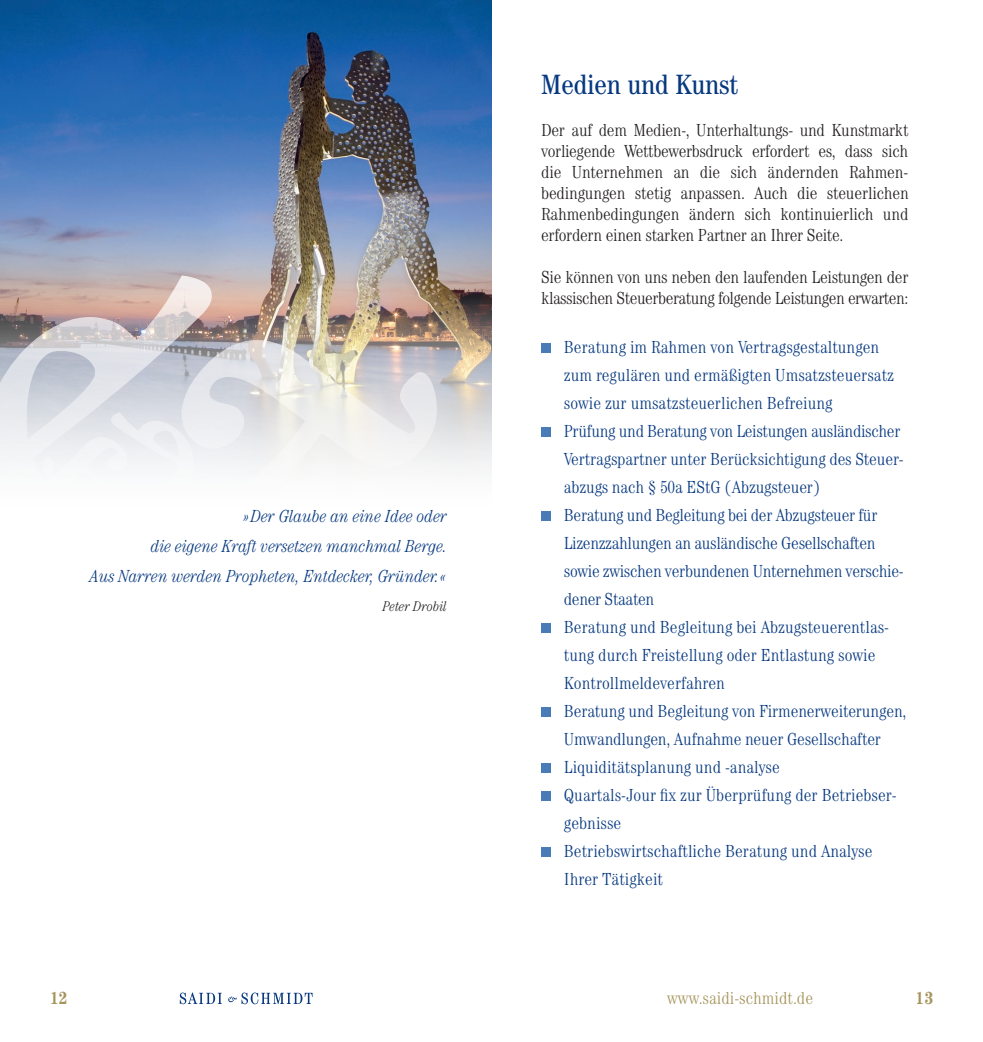
<style>
.page{position:relative;width:983px;height:1042px;background:#fff}
.page>*{position:absolute;margin:0;border:0;box-sizing:border-box;transform-origin:0 0}
.Copy{font:condensed 28px "Century Std";color:#073980}
.t1{font:300 condensed 17.5px/28px "Century Std";letter-spacing:-.01em;color:#073980}
.Copy-2{font:300 condensed 17.5px/21px "Century Std";letter-spacing:-.02em;color:#231f20;text-align:justify}
.t2{font:italic 300 condensed 17.5px "Century Std";color:#073980}
.t3{font:300 condensed 17.5px "Century Std";color:#a5945b}
.t4{font:700 condensed 17.5px "Century Std";color:#a5945b}
.t5{font:italic 300 condensed 14px "Century Std";color:#231f20}
</style>
<div class="page">
<svg style="left:180px;top:992px;width:42px;height:12px"></svg>
<svg style="left:228px;top:992px;width:84px;height:12px"></svg>
<img style="left:0;top:0;width:491px;height:469px">
<img style="left:0;top:275px;width:438px;height:194px">
<svg style="left:42px;top:412px;width:154px;height:57px"></svg>
<div style="left:541px;top:343px;width:10px;height:10px;background:#497cb7"></div>
<div style="left:541px;top:427px;width:10px;height:10px;background:#497cb7"></div>
<div style="left:541px;top:511px;width:10px;height:10px;background:#497cb7"></div>
<div style="left:541px;top:623px;width:10px;height:10px;background:#497cb7"></div>
<div style="left:541px;top:707px;width:10px;height:10px;background:#497cb7"></div>
<div style="left:541px;top:763px;width:10px;height:10px;background:#497cb7"></div>
<div style="left:541px;top:791px;width:10px;height:10px;background:#497cb7"></div>
<div style="left:541px;top:847px;width:10px;height:10px;background:#497cb7"></div>
<p class="t2" style="left:243px;top:506px;width:206px">»Der Glaube an eine Idee oder</p>
<p class="t2" style="left:151px;top:536px;width:297px">die eigene Kraft versetzen manchmal Berge.</p>
<p class="t2" style="left:90px;top:566px;width:359px">Aus Narren werden Propheten, Entdecker, Gründer.«</p>
<p class="t5" style="left:382px;top:598px;width:66px">Peter Drobil</p>
<p class="Copy" style="left:541px;top:68px;width:199px">Medien und Kunst</p>
<p class="Copy-2" style="left:541px;top:119px;width:369px">Der auf dem Medien-, Unterhaltungs- und Kunstmarkt vorliegende Wettbewerbsdruck erfordert es, dass sich die Unternehmen an die sich ändernden Rahmen&shy;bedingungen stetig anpassen. Auch die steuerlichen Rahmenbedingungen ändern sich kontinuierlich und erfordern einen starken Partner an Ihrer Seite.</p>
<p class="Copy-2" style="left:541px;top:266px;width:369px">Sie können von uns neben den laufenden Leistungen der klassischen Steuerberatung folgende Leistungen erwarten:</p>
<p class="t1" style="left:563px;top:333px;width:331px">Beratung im Rahmen von Vertragsgestaltungen zum regulären und ermäßigten Umsatzsteuersatz sowie zur umsatzsteuerlichen Befreiung</p>
<p class="t1" style="left:563px;top:417px;width:341px">Prüfung und Beratung von Leistungen ausländischer<br>Vertragspartner unter Berücksichtigung des Steuer&shy;abzugs nach § 50a EStG (Abzugsteuer)</p>
<p class="t1" style="left:563px;top:501px;width:341px">Beratung und Begleitung bei der Abzugsteuer für Lizenzzahlungen an ausländische Gesellschaften sowie zwischen verbundenen Unternehmen verschie&shy;dener Staaten</p>
<p class="t1" style="left:563px;top:613px;width:326px">Beratung und Begleitung bei Abzugsteuerentlas&shy;tung durch Freistellung oder Entlastung sowie<br>Kontrollmeldeverfahren</p>
<p class="t1" style="left:563px;top:697px;width:344px">Beratung und Begleitung von Firmenerweiterungen,<br>Umwandlungen, Aufnahme neuer Gesellschafter</p>
<p class="t1" style="left:563px;top:753px;width:217px">Liquiditätsplanung und -analyse</p>
<p class="t1" style="left:563px;top:781px;width:334px">Quartals-Jour fix zur Überprüfung der Betriebser&shy;gebnisse</p>
<p class="t1" style="left:563px;top:837px;width:310px">Betriebswirtschaftliche Beratung und Analyse<br>Ihrer Tätigkeit</p>
<p class="t4" style="left:50px;top:988px;width:19px">12</p>
<p class="t3" style="left:667px;top:988px;width:147px">www.saidi-schmidt.de</p>
<p class="t4" style="left:915px;top:988px;width:19px">13</p>
</div>
